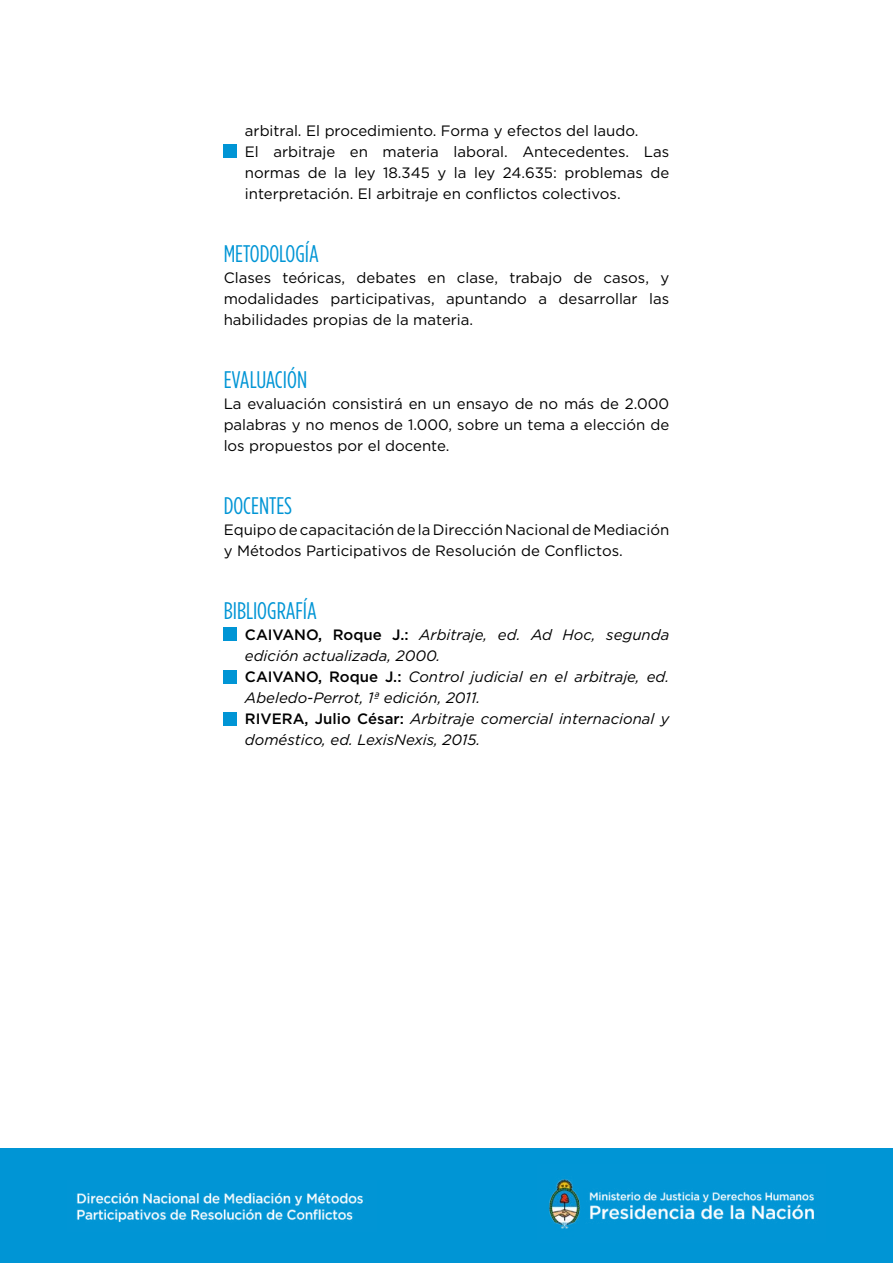
<style>
.page{position:relative;width:893px;height:1263px;background:#fff}
.page>*{position:absolute;margin:0;border:0;box-sizing:border-box;transform-origin:0 0}
.t1{font:24px "Gotham Condensed";color:#0095d5}
.t2{font:15px/21px "Gotham";color:#000}
.t3{font:italic 15px/21px "Gotham";color:#000}
.s1{font-weight:500;font-style:normal}
</style>
<div class="page">
<div style="left:0;top:1148px;width:892px;height:115px;background:#0095d5"></div>
<img style="left:549px;top:1179px;width:266px;height:50px">
<img style="left:76px;top:1192px;width:287px;height:30px">
<div style="left:224px;top:144px;width:13px;height:13px;background:#0095d5"></div>
<div style="left:224px;top:627px;width:13px;height:13px;background:#0095d5"></div>
<div style="left:224px;top:670px;width:13px;height:14px;background:#0095d5"></div>
<div style="left:224px;top:712px;width:13px;height:13px;background:#0095d5"></div>
<p class="t2" style="left:245px;top:120px;width:426px">arbitral. El procedimiento. Forma y efectos del laudo.<br>El arbitraje en materia laboral. Antecedentes. Las normas de la ley 18.345 y la ley 24.635: problemas de interpretación. El arbitraje en conflictos colectivos.</p>
<h1 class="t1" style="left:224px;top:241px;width:97px">METODOLOGÍA</h1>
<p class="t2" style="left:224px;top:267px;width:447px;text-align:justify">Clases teóricas, debates en clase, trabajo de casos, y modalidades participativas, apuntando a desarrollar las habilidades propias de la materia.</p>
<h1 class="t1" style="left:224px;top:367px;width:85px">EVALUACIÓN</h1>
<p class="t2" style="left:224px;top:393px;width:447px;text-align:justify">La evaluación consistirá en un ensayo de no más de 2.000 palabras y no menos de 1.000, sobre un tema a elección de los propuestos por el docente.</p>
<h1 class="t1" style="left:224px;top:493px;width:70px">DOCENTES</h1>
<p class="t2" style="left:224px;top:519px;width:447px">Equipo de capacitación de la Dirección Nacional de Mediación y Métodos Participativos de Resolución de Conflictos.</p>
<h1 class="t1" style="left:224px;top:598px;width:95px">BIBLIOGRAFÍA</h1>
<p class="t3" style="left:245px;top:624px;width:426px"><span class="s1">CAIVANO, Roque J.:</span> Arbitraje, ed. Ad Hoc, segunda edición actualizada, 2000.<br><span class="s1">CAIVANO, Roque J.:</span> Control judicial en el arbitraje, ed.<br>Abeledo-Perrot, 1ª edición, 2011.<br><span class="s1">RIVERA, Julio César:</span> Arbitraje comercial internacional y doméstico, ed. LexisNexis, 2015.</p>
</div>
